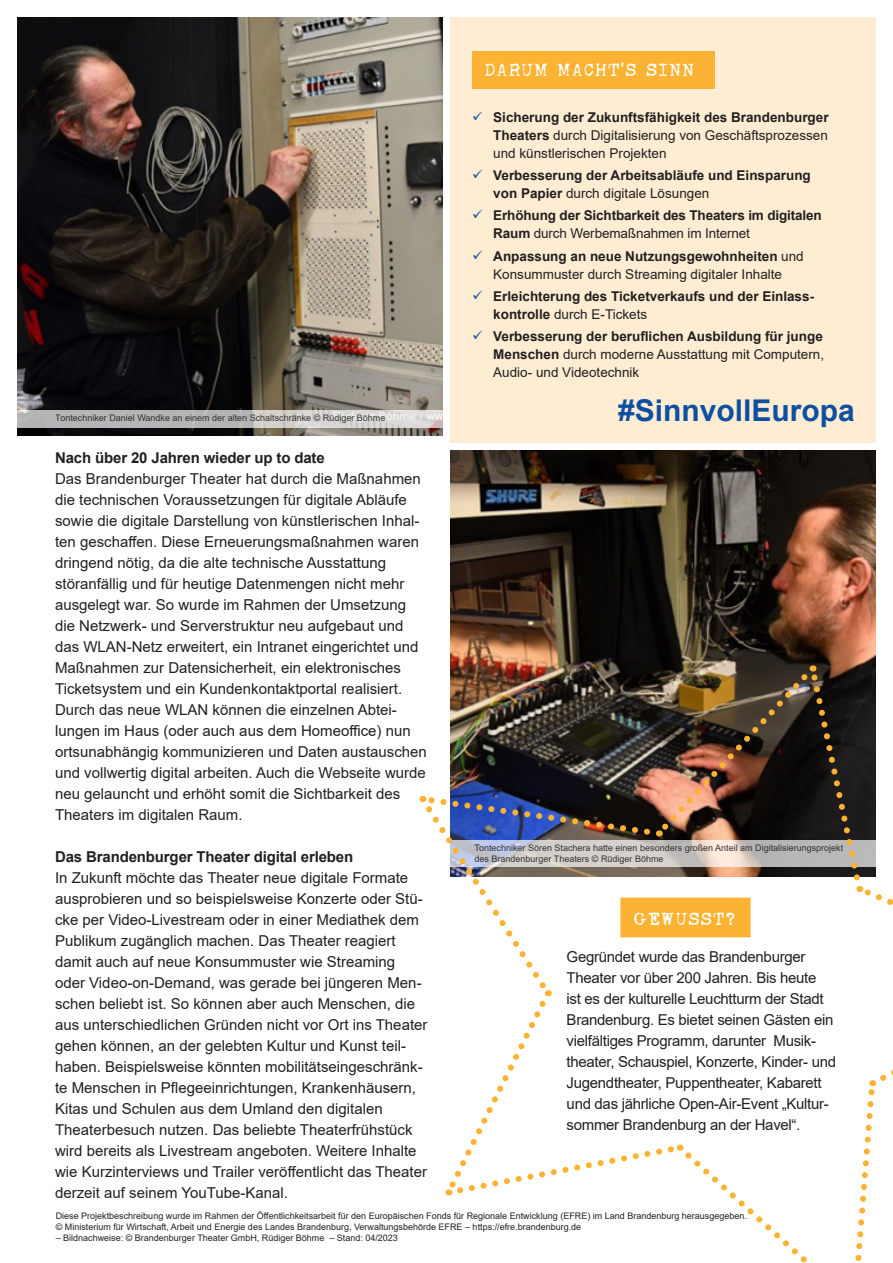
<style>
.page{position:relative;width:893px;height:1263px;background:#fff}
.page>*{position:absolute;margin:0;border:0;box-sizing:border-box;transform-origin:0 0}
.Hashtag{font:700 30px "Arial";color:#0f4fa1}
.Überschrift_Infokast{font:16.5px "Anas Rusty Typewriter";color:#fff}
.Fließtext{font:15px/21px "Arial";color:#231f20}
.Fließtext-2{font:15px/21px "Arial";letter-spacing:-.02em;color:#231f20}
.t1{font:700 15px "Arial";letter-spacing:-.01em;color:#231f20}
.t2{font:13.5px/18px "Arial";color:#231f20;text-align:justify}
.t3{font:700 13.5px/18px "Arial";color:#231f20}
.Impressum{font:9px/10.8px "Arial";color:#231f20}
.s1{font-weight:700}
.s2{font-weight:400}
</style>
<div class="page">
<div style="left:451px;top:17px;width:425px;height:425px;background:#feedd2"></div>
<img style="left:451px;top:451px;width:425px;height:214px">
<img style="left:17px;top:17px;width:425px;height:419px">
<div style="left:472px;top:51px;width:242px;height:38px;background:#fcb232"></div>
<svg style="left:17px;top:410px;width:426px;height:17px;background:#c4c3c2"></svg>
<svg style="left:421px;top:665px;width:472px;height:598px"></svg>
<p class="Überschrift_Infokast" style="left:484px;top:60px;width:212px">DARUM MACHT‘S SINN</p>
<p class="Impressum" style="left:56px;top:413px;width:331px">Tontechniker Daniel Wandke an einem der alten Schaltschränke © Rüdiger Böhme</p>
<p class="t1" style="left:55px;top:447px;width:271px">Nach über 20 Jahren wieder up to date</p>
<p class="Fließtext" style="left:55px;top:468px;width:373px">Das Brandenburger Theater hat durch die Maßnahmen die technischen Voraussetzungen für digitale Abläufe sowie die digitale Darstellung von künstlerischen Inhal&shy;ten geschaffen. Diese Erneuerungsmaßnahmen waren dringend nötig, da die alte technische Ausstattung störanfällig und für heutige Datenmengen nicht mehr ausgelegt war. So wurde im Rahmen der Umsetzung die Netzwerk- und Serverstruktur neu aufgebaut und das WLAN-Netz erweitert, ein Intranet eingerichtet und Maßnahmen zur Datensicherheit, ein elektronisches Ticketsystem und ein Kundenkontaktportal realisiert.<br>Durch das neue WLAN können die einzelnen Abtei&shy;lungen im Haus (oder auch aus dem Homeoffice) nun ortsunabhängig kommunizieren und Daten austauschen und vollwertig digital arbeiten. Auch die Webseite wurde neu gelauncht und erhöht somit die Sichtbarkeit des Theaters im digitalen Raum.</p>
<p class="t1" style="left:55px;top:846px;width:300px">Das Brandenburger Theater digital erleben</p>
<p class="Fließtext" style="left:55px;top:867px;width:374px">In Zukunft möchte das Theater neue digitale Formate ausprobieren und so beispielsweise Konzerte oder Stü&shy;cke per Video-Livestream oder in einer Mediathek dem Publikum zugänglich machen. Das Theater reagiert damit auch auf neue Konsummuster wie Streaming oder Video-on-Demand, was gerade bei jüngeren Men&shy;schen beliebt ist. So können aber auch Menschen, die aus unterschiedlichen Gründen nicht vor Ort ins Theater gehen können, an der gelebten Kultur und Kunst teil&shy;haben. Beispielsweise könnten mobilitätseingeschränk&shy;te Menschen in Pflegeeinrichtungen, Krankenhäusern, Kitas und Schulen aus dem Umland den digitalen Theaterbesuch nutzen. Das beliebte Theaterfrühstück wird bereits als Livestream angeboten. Weitere Inhalte wie Kurzinterviews und Trailer veröffentlicht das Theater derzeit auf seinem YouTube-Kanal.</p>
<p class="t2" style="left:493px;top:108px;width:337px"><span class="s1">Sicherung der Zukunftsfähigkeit des Brandenburger Theaters</span> durch Digitalisierung von Geschäftsprozessen und künstlerischen Projekten</p>
<p class="t3" style="left:493px;top:167px;width:319px">Verbesserung der Arbeitsabläufe und Einsparung von Papier <span class="s2">durch digitale Lösungen</span></p>
<p class="t3" style="left:493px;top:207px;width:330px">Erhöhung der Sichtbarkeit des Theaters im digitalen<br>Raum <span class="s2">durch Werbemaßnahmen im Internet</span></p>
<p class="t2" style="left:493px;top:247px;width:312px"><span class="s1">Anpassung an neue Nutzungsgewohnheiten</span> und<br>Konsummuster durch Streaming digitaler Inhalte</p>
<p class="t3" style="left:493px;top:287px;width:322px">Erleichterung des Ticketverkaufs und der Einlass&shy;kontrolle <span class="s2">durch E-Tickets</span></p>
<p class="t2" style="left:493px;top:327px;width:332px"><span class="s1">Verbesserung der beruflichen Ausbildung für junge Menschen</span> durch moderne Ausstattung mit Computern, Audio- und Videotechnik</p>
<p class="Hashtag" style="left:618px;top:389px;width:238px">#SinnvollEuropa</p>
<p class="Impressum" style="left:475px;top:842px;width:370px">Tontechniker Sören Stachera hatte einen besonders großen Anteil am Digitalisierungsprojekt des Brandenburger Theaters © Rüdiger Böhme</p>
<p class="Überschrift_Infokast" style="left:633px;top:908px;width:104px">GEWUSST?</p>
<p class="Fließtext-2" style="left:567px;top:946px;width:271px">Gegründet wurde das Brandenburger Theater vor über 200 Jahren. Bis heute<br>ist es der kulturelle Leuchtturm der Stadt Brandenburg. Es bietet seinen Gästen ein vielfältiges Programm, darunter Musik&shy;theater, Schauspiel, Konzerte, Kinder- und Jugendtheater, Puppentheater, Kabarett und das jährliche Open-Air-Event „Kultur&shy;sommer Brandenburg an der Havel“.</p>
<p class="Impressum" style="left:56px;top:1210px;width:693px">Diese Projektbeschreibung wurde im Rahmen der Öffentlichkeitsarbeit für den Europäischen Fonds für Regionale Entwicklung (EFRE) im Land Brandenburg herausgegeben. © Ministerium für Wirtschaft, Arbeit und Energie des Landes Brandenburg, Verwaltungsbehörde EFRE – https://efre.brandenburg.de</p>
<p class="Impressum" style="left:56px;top:1232px;width:344px">– Bildnachweise: © Brandenburger Theater GmbH, Rüdiger Böhme – Stand: 04/2023</p>
</div>
